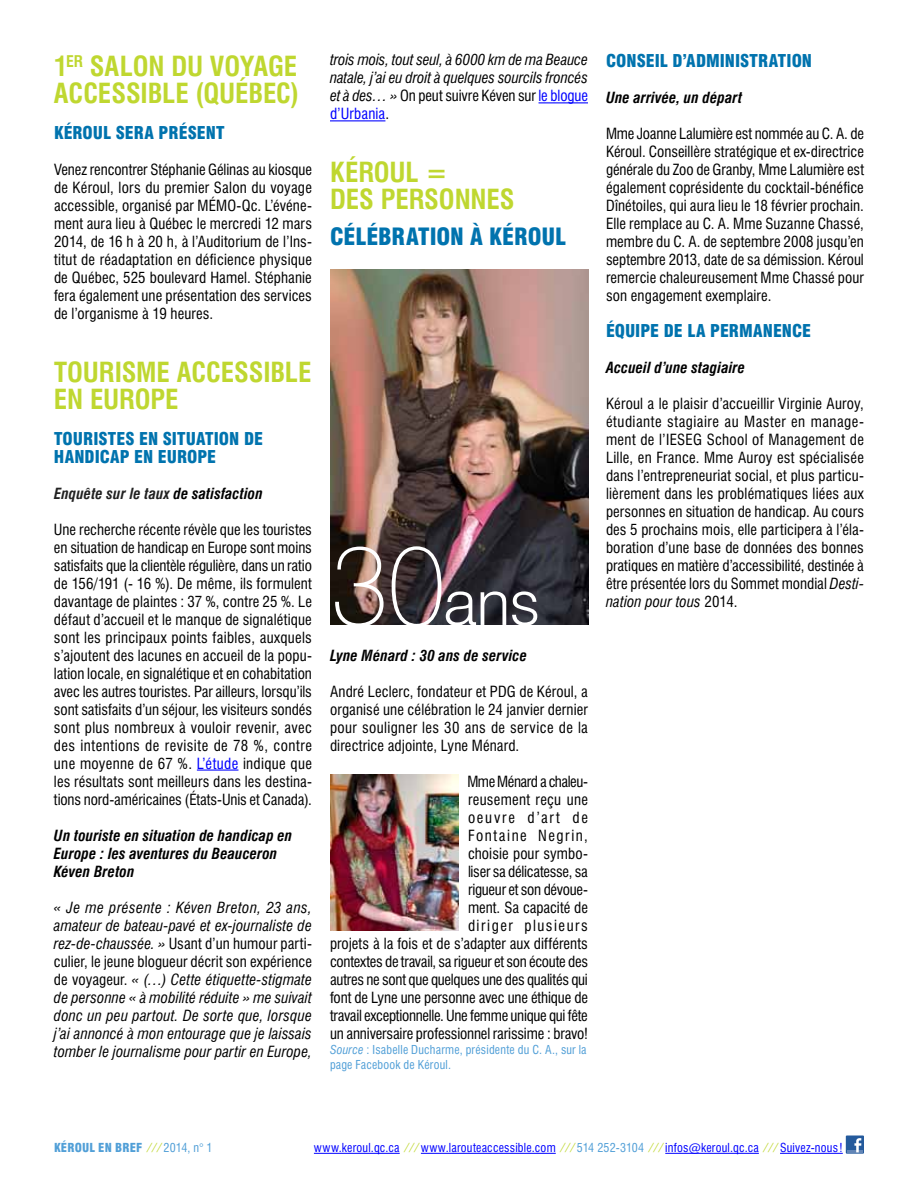
<style>
.page{position:relative;width:918px;height:1188px;background:#fff}
.page>*{position:absolute;margin:0;border:0;box-sizing:border-box;transform-origin:0 0}
.t1{font:300 63px "Swiss 721 BT";color:#fff}
.t2{font:700 condensed 27px/27px "Swiss 721 BT";letter-spacing:-.005em;color:#bfd730}
.t3{font:900 condensed 23.25px "Swiss 721 BT";letter-spacing:-.005em;color:#0073ae}
.t4{font:900 condensed 17.25px/18px "Swiss 721 BT";color:#0073ae}
.t5{font:condensed 15px/18px "Swiss 721 BT";color:#000;text-align:justify}
.t6{font:italic condensed 15px/18px "Swiss 721 BT";color:#000;text-align:justify}
.t7{font:italic 700 condensed 15px/18px "Swiss 721 BT";letter-spacing:.005em;color:#000}
.t8{font:italic 700 condensed 15px "Swiss 721 BT";letter-spacing:.005em;color:#212121}
.t9{font:condensed 12.15px "Swiss 721 BT";letter-spacing:.015em;color:#00f}
.t10{font:condensed 12.15px "Swiss 721 BT";color:#519fd7}
.t11{font:900 condensed 12.15px "Swiss 721 BT";color:#519fd7}
.t12{font:condensed 12px/15px "Swiss 721 BT";letter-spacing:.015em;color:#519fd7}
.s1{color:#000}
.s2{color:#00f}
.s3{font-style:normal}
.s4{font-style:normal;color:#00f}
.s5{font-weight:100;font-size:112.5px}
.s6{font-style:italic}
.s7{font-weight:900}
.s8{color:#bfd730}
.s9{color:#519fd7}
</style>
<div class="page">
<hr style="left:314px;top:1153px;width:86px;height:1px;background:#00f">
<hr style="left:421px;top:1153px;width:135px;height:1px;background:#00f">
<hr style="left:665px;top:1153px;width:94px;height:1px;background:#00f">
<hr style="left:780px;top:1153px;width:63px;height:1px;background:#00f">
<svg style="left:846px;top:1136px;width:18px;height:18px"></svg>
<svg style="left:847px;top:1138px;width:16px;height:14px"></svg>
<hr style="left:197px;top:770px;width:41px;height:1px;background:#00f">
<hr style="left:539px;top:102px;width:49px;height:1px;background:#00f">
<hr style="left:330px;top:120px;width:55px;height:1px;background:#00f">
<img style="left:330px;top:269px;width:258px;height:356px">
<img style="left:330px;top:774px;width:129px;height:157px">
<h2 class="t2" style="left:54px;top:52px;width:247px">1<sup>ER</sup> SALON DU VOYAGE<br>ACCESSIBLE (QUÉBEC)</h2>
<p class="t4" style="left:54px;top:123px;width:172px">KÉROUL SERA PRÉSENT</p>
<p class="t5" style="left:54px;top:160px;width:260px">Venez rencontrer Stéphanie Gélinas au kiosque de Kéroul, lors du premier Salon du voyage accessible, organisé par MÉMO-Qc. L’événe&shy;ment aura lieu à Québec le mercredi 12 mars 2014, de 16 h à 20 h, à l’Auditorium de l’Ins&shy;titut de réadaptation en déficience physique de Québec, 525 boulevard Hamel. Stéphanie fera également une présentation des services de l’organisme à 19 heures.</p>
<h2 class="t2" style="left:54px;top:358px;width:259px">TOURISME ACCESSIBLE<br>EN EUROPE</h2>
<p class="t4" style="left:54px;top:429px;width:200px">TOURISTES EN SITUATION DE<br>HANDICAP EN EUROPE</p>
<p class="t8" style="left:54px;top:484px;width:211px">Enquête sur le taux <span class="s1">de satisfaction</span></p>
<p class="t5" style="left:54px;top:520px;width:260px">Une recherche récente révèle que les touristes en situation de handicap en Europe sont moins satisfaits que la clientèle régulière, dans un ratio de 156/191 (- 16 %). De même, ils formulent davantage de plaintes : 37 %, contre 25 %. Le défaut d’accueil et le manque de signalétique sont les principaux points faibles, auxquels s’ajoutent des lacunes en accueil de la popu&shy;lation locale, en signalétique et en cohabitation avec les autres touristes. Par ailleurs, lorsqu’ils sont satisfaits d’un séjour, les visiteurs sondés sont plus nombreux à vouloir revenir, avec des intentions de revisite de 78 %, contre une moyenne de 67 %. <span class="s2">L’étude</span> indique que les résultats sont meilleurs dans les destina&shy;tions nord-américaines (États-Unis et Canada).</p>
<p class="t7" style="left:54px;top:826px;width:240px">Un touriste en situation de handicap en<br>Europe : les aventures du Beauceron<br>Kéven Breton</p>
<p class="t6" style="left:54px;top:898px;width:260px">« Je me présente : Kéven Breton, 23 ans, amateur de bateau-pavé et ex-journaliste de rez-de-chaussée. » <span class="s3">Usant d’un humour parti&shy;culier, le jeune blogueur décrit son expérience de voyageur.</span> « (…) Cette étiquette-stigmate de personne « à mobilité réduite » me suivait donc un peu partout. De sorte que, lorsque j’ai annoncé à mon entourage que je laissais tomber le journalisme pour partir en Europe,</p>
<p class="t6" style="left:330px;top:51px;width:259px">trois mois, tout seul, à 6000 km de ma Beauce natale, j’ai eu droit à quelques sourcils froncés et à des… » <span class="s3">On peut suivre Kéven sur</span> <span class="s4">le blogue d’Urbania</span><span class="s3">.</span></p>
<h2 class="t2" style="left:330px;top:159px;width:183px">KÉROUL =<br>DES PERSONNES</h2>
<h3 class="t3" style="left:330px;top:223px;width:237px">CÉLÉBRATION À KÉROUL</h3>
<h1 class="t1" style="left:330px;top:564px;width:212px"><span class="s5">30</span>ans</h1>
<p class="t7" style="left:330px;top:647px;width:198px">Lyne Ménard : 30 ans de service</p>
<p class="t5" style="left:330px;top:683px;width:259px">André Leclerc, fondateur et PDG de Kéroul, a organisé une célébration le 24 janvier dernier pour souligner les 30 ans de service de la directrice adjointe, Lyne Ménard.</p>
<p class="t5" style="left:330px;top:773px;width:260px;text-align:right">Mme Ménard a chaleu-<br>reusement reçu une<br>oeuvre d’art de<br>Fontaine Negrin,<br>choisie pour symbo-<br>liser sa délicatesse, sa<br>rigueur et son dévoue-<br>ment. Sa capacité de<br>diriger plusieurs<br>projets à la fois et de s’adapter aux différents contextes de travail, sa rigueur et son écoute des autres ne sont que quelques une des qualités qui font de Lyne une personne avec une éthique de travail exceptionnelle. Une femme unique qui fête un anniversaire professionnel rarissime : bravo!</p>
<p class="t12" style="left:330px;top:1042px;width:258px"><span class="s6">Source</span> : Isabelle Ducharme, présidente du C. A., sur la page Facebook de Kéroul.</p>
<p class="t4" style="left:606px;top:52px;width:208px">CONSEIL D’ADMINISTRATION</p>
<p class="t7" style="left:606px;top:89px;width:138px">Une arrivée, un départ</p>
<p class="t5" style="left:606px;top:125px;width:260px">Mme Joanne Lalumière est nommée au C. A. de Kéroul. Conseillère stratégique et ex-directrice générale du Zoo de Granby, Mme Lalumière est également coprésidente du cocktail-bénéfice Dînétoiles, qui aura lieu le 18 février prochain.<br>Elle remplace au C. A. Mme Suzanne Chassé, membre du C. A. de septembre 2008 jusqu’en septembre 2013, date de sa démission. Kéroul remercie chaleureusement Mme Chassé pour son engagement exemplaire.</p>
<p class="t4" style="left:606px;top:322px;width:205px">ÉQUIPE DE LA PERMANENCE</p>
<p class="t7" style="left:606px;top:359px;width:141px">Accueil d’une stagiaire</p>
<p class="t5" style="left:606px;top:395px;width:260px">Kéroul a le plaisir d’accueillir Virginie Auroy, étudiante stagiaire au Master en manage&shy;ment de l’IESEG School of Management de Lille, en France. Mme Auroy est spécialisée dans l’entrepreneuriat social, et plus particu&shy;lièrement dans les problématiques liées aux personnes en situation de handicap. Au cours des 5 prochains mois, elle participera à l’éla&shy;boration d’une base de données des bonnes pratiques en matière d’accessibilité, destinée à être présentée lors du Sommet mondial <span class="s6">Desti&shy;nation pour tous</span> 2014.</p>
<p class="t11" style="left:54px;top:1140px;width:15px">KÉROUL</p>
<p class="t10" style="left:98px;top:1140px;width:116px"><span class="s7">EN BREF</span> <span class="s8">⁄ ⁄ ⁄</span> 2014, n° 1</p>
<p class="t9" style="left:314px;top:1140px;width:530px">www.keroul.qc.ca <span class="s8">⁄ ⁄ ⁄</span> www.larouteaccessible.com <span class="s8">⁄ ⁄ ⁄</span> <span class="s9">514 252-3104</span> <span class="s8">⁄ ⁄ ⁄</span> infos@keroul.qc.ca <span class="s8">⁄ ⁄ ⁄</span> Suivez-nous !</p>
</div>
